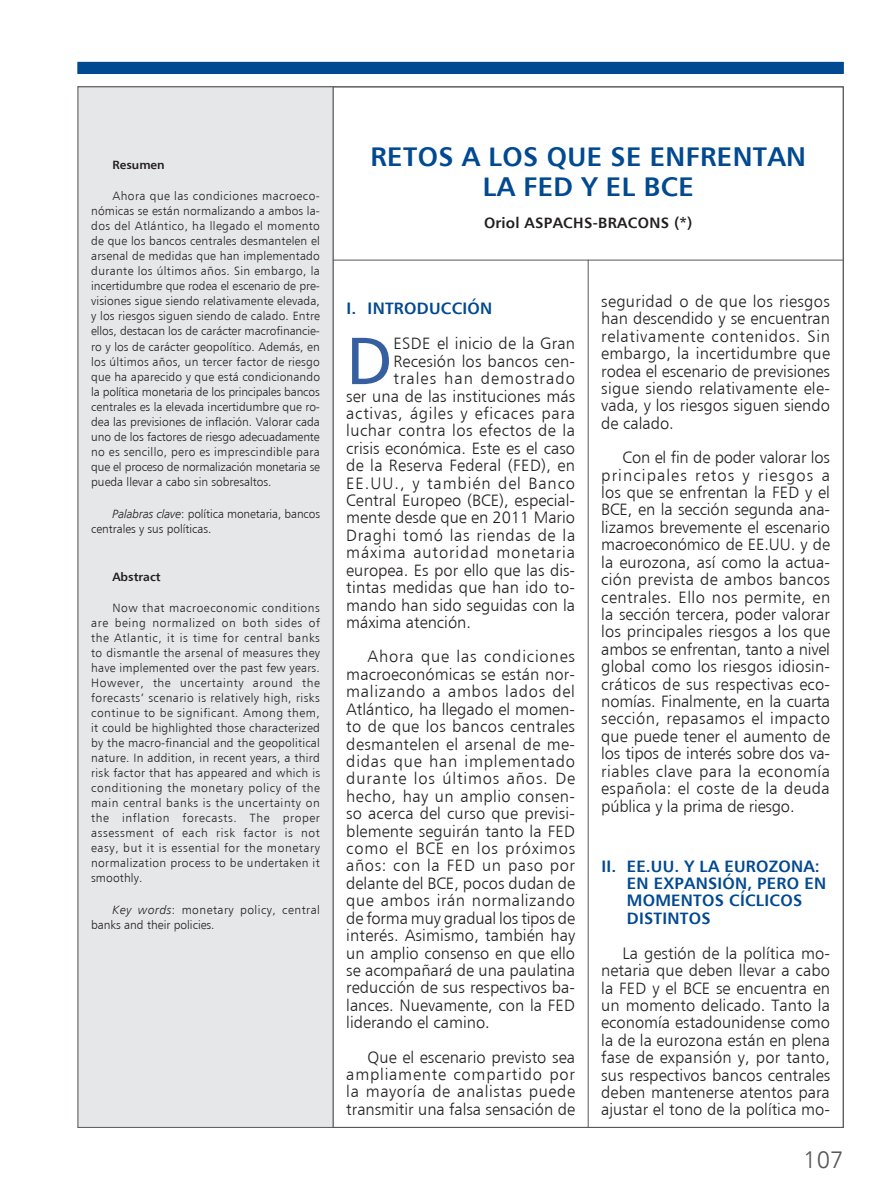
<style>
.page{position:relative;width:894px;height:1192px;background:#fff}
.page>*{position:absolute;margin:0;border:0;box-sizing:border-box;transform-origin:0 0}
.t1{font:66.6px "Humanist 777 BT Roman B";color:#365fa0}
.t2{font:27px/30px "Humanist 777 BT Bold B";letter-spacing:.015em;color:#014990;text-align:center}
.t3{font:24px "Humanist 777 BT Light B";color:#57585a}
.Normal__Web{font:16.5px/17.4px "Humanist 777 BT Light B";letter-spacing:.005em;color:#231f20;text-align:justify}
.CAB_1{font:16.5px/17.4px "Humanist 777 BT Bold B";letter-spacing:.015em;color:#014990}
.Normal__Web-2{font:16.5px "Humanist 777 BT Light B";letter-spacing:.055em;color:#231f20}
.Normal__Web-3{font:16.5px "Humanist 777 BT Light B";letter-spacing:.045em;color:#231f20}
.Normal__Web-4{font:16.5px "Humanist 777 BT Light B";letter-spacing:.025em;color:#231f20}
.Normal__Web-5{font:16.5px "Humanist 777 BT Light B";letter-spacing:.035em;color:#231f20}
.Normal__Web-6{font:16.5px "Humanist 777 BT Light B";letter-spacing:.065em;color:#231f20}
.t4{font:15px "Humanist 777 BT Bold B";letter-spacing:.025em;color:#231f20}
.t5{font:12px/15px "Humanist 777 BT Light B";color:#231f20;text-align:justify}
.t6{font:12px/15px "Humanist 777 BT Light B";letter-spacing:.04em;color:#231f20}
.t7{font:12px "Humanist 777 BT Bold B";color:#231f20}
.s1{font-family:"Humanist 777 BT Light Italic B"}
</style>
<div class="page">
<div style="left:78px;top:87px;width:255px;height:1040px;background:#e6e7e9"></div>
<div style="left:77px;top:62px;width:766px;height:12px;background:#014990"></div>
<hr style="left:332px;top:87px;width:1px;height:1040px;background:#57585a">
<hr style="left:587px;top:260px;width:1px;height:867px;background:#57585a">
<hr style="left:333px;top:260px;width:510px;height:1px;background:#57585a">
<p class="t7" style="left:112px;top:158px;width:54px">Resumen</p>
<p class="t5" style="left:91px;top:188px;width:230px;text-indent:21px">Ahora que las condiciones macroeco&shy;nómicas se están normalizando a ambos la&shy;dos del Atlántico, ha llegado el momento de que los bancos centrales desmantelen el arsenal de medidas que han implementado durante los últimos años. Sin embargo, la incertidumbre que rodea el escenario de pre&shy;visiones sigue siendo relativamente elevada, y los riesgos siguen siendo de calado. Entre ellos, destacan los de carácter macrofinancie&shy;ro y los de carácter geopolítico. Además, en los últimos años, un tercer factor de riesgo que ha aparecido y que está condicionando la política monetaria de los principales bancos centrales es la elevada incertidumbre que ro&shy;dea las previsiones de inflación. Valorar cada uno de los factores de riesgo adecuadamente no es sencillo, pero es imprescindible para que el proceso de normalización monetaria se pueda llevar a cabo sin sobresaltos.</p>
<p class="t5" style="left:91px;top:506px;width:230px;text-indent:21px"><span class="s1">Palabras clave</span>: política monetaria, bancos centrales y sus políticas.</p>
<p class="t7" style="left:112px;top:569px;width:50px">Abstract</p>
<p class="t5" style="left:91px;top:600px;width:230px;text-indent:21px">Now that macroeconomic conditions are being normalized on both sides of the Atlantic, it is time for central banks to dismantle the arsenal of measures they have implemented over the past few years.<br>However, the uncertainty around the forecasts’ scenario is relatively high, risks continue to be significant. Among them, it could be highlighted those characterized by the macro-financial and the geopolitical nature. In addition, in recent years, a third risk factor that has appeared and which is conditioning the monetary policy of the main central banks is the uncertainty on the inflation forecasts. The proper assessment of each risk factor is not easy, but it is essential for the monetary normalization process to be undertaken it smoothly.</p>
<p class="t6" style="left:91px;top:902px;width:230px;text-indent:21px"><span class="s1">Key words</span>: monetary policy, central banks and their policies.</p>
<p class="t2" style="left:370px;top:141px;width:437px">RETOS A LOS QUE SE ENFRENTAN<br>LA FED Y EL BCE</p>
<p class="t4" style="left:484px;top:213px;width:210px">Oriol ASPACHS-BRACONS (*)</p>
<p class="CAB_1" style="left:346px;top:299px;width:147px">I. INTRODUCCIÓN</p>
<p class="t1" style="left:346px;top:319px;width:47px">D</p>
<p class="Normal__Web" style="left:393px;top:334px;width:183px">ESDE el inicio de la Gran</p>
<p class="Normal__Web" style="left:393px;top:352px;width:183px">Recesión los bancos cen-</p>
<p class="Normal__Web-6" style="left:393px;top:368px;width:183px">trales han demostrado</p>
<p class="Normal__Web" style="left:346px;top:387px;width:230px">ser una de las instituciones más</p>
<p class="Normal__Web-3" style="left:346px;top:403px;width:230px">activas, ágiles y eficaces para</p>
<p class="Normal__Web-4" style="left:346px;top:420px;width:230px">luchar contra los efectos de la</p>
<p class="Normal__Web" style="left:346px;top:439px;width:230px">crisis económica. Este es el caso</p>
<p class="Normal__Web" style="left:346px;top:456px;width:230px">de la Reserva Federal (FED), en</p>
<p class="Normal__Web-2" style="left:346px;top:472px;width:230px">EE.UU., y también del Banco</p>
<p class="Normal__Web" style="left:346px;top:491px;width:230px">Central Europeo (BCE), especial-</p>
<p class="Normal__Web" style="left:346px;top:508px;width:230px">mente desde que en 2011 Mario</p>
<p class="Normal__Web-5" style="left:346px;top:525px;width:230px">Draghi tomó las riendas de la</p>
<p class="Normal__Web-2" style="left:346px;top:542px;width:230px">máxima autoridad monetaria</p>
<p class="Normal__Web" style="left:346px;top:561px;width:230px">europea. Es por ello que las dis-</p>
<p class="Normal__Web" style="left:346px;top:578px;width:230px">tintas medidas que han ido to-</p>
<p class="Normal__Web" style="left:346px;top:595px;width:230px">mando han sido seguidas con la</p>
<p class="Normal__Web" style="left:346px;top:613px;width:126px">máxima atención.</p>
<p class="Normal__Web" style="left:346px;top:647px;width:230px;text-indent:21px">Ahora que las condiciones macroeconómicas se están nor&shy;malizando a ambos lados del Atlántico, ha llegado el momen&shy;to de que los bancos centrales desmantelen el arsenal de me&shy;didas que han implementado durante los últimos años. De hecho, hay un amplio consen&shy;so acerca del curso que previsi&shy;blemente seguirán tanto la FED como el BCE en los próximos años: con la FED un paso por delante del BCE, pocos dudan de que ambos irán normalizando de forma muy gradual los tipos de interés. Asimismo, también hay un amplio consenso en que ello se acompañar<span class="s1">á</span> de una paulatina reducción de sus respectivos ba&shy;lances. Nuevamente, con la FED liderando el camino.</p>
<p class="Normal__Web" style="left:346px;top:1047px;width:230px;text-indent:21px">Que el escenario previsto sea ampliamente compartido por la mayoría de analistas puede transmitir una falsa sensación de</p>
<p class="Normal__Web" style="left:601px;top:292px;width:230px">seguridad o de que los riesgos han descendido y se encuentran relativamente contenidos. Sin embargo, la incertidumbre que rodea el escenario de previsiones sigue siendo relativamente ele&shy;vada, y los riesgos siguen siendo de calado.</p>
<p class="Normal__Web" style="left:601px;top:448px;width:230px;text-indent:21px">Con el fin de poder valorar los principales retos y riesgos a los que se enfrentan la FED y el BCE, en la sección segunda ana&shy;lizamos brevemente el escenario macroeconómico de EE.UU. y de la eurozona, así como la actua&shy;ción prevista de ambos bancos centrales. Ello nos permite, en la sección tercera, poder valorar los principales riesgos a los que ambos se enfrentan, tanto a nivel global como los riesgos idiosin&shy;cráticos de sus respectivas eco&shy;nomías. Finalmente, en la cuarta sección, repasamos el impacto que puede tener el aumento de los tipos de interés sobre dos va&shy;riables clave para la economía española: el coste de la deuda pública y la prima de riesgo.</p>
<p class="CAB_1" style="left:626px;top:856px;width:201px;text-indent:-26px">II. EE.UU. Y LA EUROZONA:<br>EN EXPANSIÓN, PERO EN<br>MOMENTOS CÍCLICOS<br>DISTINTOS</p>
<p class="Normal__Web" style="left:601px;top:943px;width:230px;text-indent:21px">La gestión de la política mo&shy;netaria que deben llevar a cabo la FED y el BCE se encuentra en un momento delicado. Tanto la economía estadounidense como la de la eurozona están en plena fase de expansión y, por tanto, sus respectivos bancos centrales deben mantenerse atentos para ajustar el tono de la política mo-</p>
<p class="t3" style="left:803px;top:1144px;width:42px">107</p>
</div>
